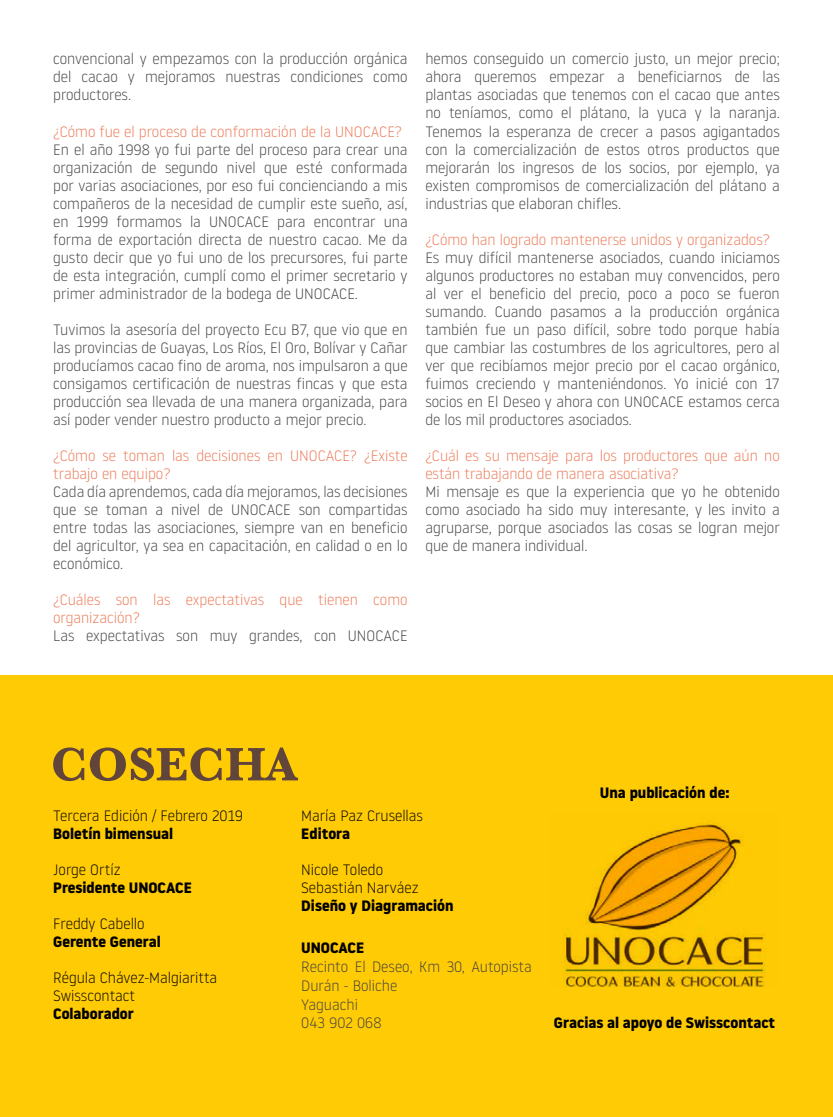
<style>
.page{position:relative;width:833px;height:1117px;background:#fff}
.page>*{position:absolute;margin:0;border:0;box-sizing:border-box;transform-origin:0 0}
.t1{font:300 15px/18px "Noway";color:#414042;text-align:justify}
.t2{font:300 15px/18px "Noway";color:#ed7754}
.t3{font:700 15px "Noway";color:#000}
.t4{font:300 15px/18px "Noway";color:#000}
</style>
<div class="page">
<div style="left:0;top:675px;width:833px;height:441px;background:#ffcb05"></div>
<svg style="left:53px;top:747px;width:31px;height:33px"></svg>
<svg style="left:90px;top:747px;width:208px;height:33px"></svg>
<img style="left:563px;top:823px;width:202px;height:163px">
<p class="t1" style="left:53px;top:49px;width:356px">convencional y empezamos con la producción orgánica del cacao y mejoramos nuestras condiciones como productores.</p>
<p class="t2" style="left:53px;top:121px;width:350px">¿Cómo fue el proceso de conformación de la UNOCACE?</p>
<p class="t1" style="left:53px;top:139px;width:356px">En el año 1998 yo fui parte del proceso para crear una organización de segundo nivel que esté conformada por varias asociaciones, por eso fui concienciando a mis compañeros de la necesidad de cumplir este sueño, así, en 1999 formamos la UNOCACE para encontrar una forma de exportación directa de nuestro cacao. Me da gusto decir que yo fui uno de los precursores, fui parte de esta integración, cumplí como el primer secretario y primer administrador de la bodega de UNOCACE.</p>
<p class="t1" style="left:53px;top:319px;width:356px">Tuvimos la asesoría del proyecto Ecu B7, que vio que en las provincias de Guayas, Los Ríos, El Oro, Bolívar y Cañar producíamos cacao fino de aroma, nos impulsaron a que consigamos certificación de nuestras fincas y que esta producción sea llevada de una manera organizada, para así poder vender nuestro producto a mejor precio.</p>
<p class="t2" style="left:53px;top:445px;width:356px">¿Cómo se toman las decisiones en UNOCACE? ¿Existe trabajo en equipo?</p>
<p class="t1" style="left:53px;top:481px;width:356px">Cada día aprendemos, cada día mejoramos, las decisiones que se toman a nivel de UNOCACE son compartidas entre todas las asociaciones, siempre van en beneficio del agricultor, ya sea en capacitación, en calidad o en lo económico.</p>
<p class="t2" style="left:53px;top:589px;width:356px">¿Cuáles son las expectativas que tienen como organización?</p>
<p class="t1" style="left:53px;top:625px;width:356px">Las expectativas son muy grandes, con UNOCACE</p>
<p class="t1" style="left:425px;top:49px;width:356px">hemos conseguido un comercio justo, un mejor precio; ahora queremos empezar a beneficiarnos de las plantas asociadas que tenemos con el cacao que antes no teníamos, como el plátano, la yuca y la naranja.<br>Tenemos la esperanza de crecer a pasos agigantados con la comercialización de estos otros productos que mejorarán los ingresos de los socios, por ejemplo, ya existen compromisos de comercialización del plátano a industrias que elaboran chifles.</p>
<p class="t2" style="left:425px;top:229px;width:346px">¿Cómo han logrado mantenerse unidos y organizados?</p>
<p class="t1" style="left:425px;top:247px;width:356px">Es muy difícil mantenerse asociados, cuando iniciamos algunos productores no estaban muy convencidos, pero al ver el beneficio del precio, poco a poco se fueron sumando. Cuando pasamos a la producción orgánica también fue un paso difícil, sobre todo porque había que cambiar las costumbres de los agricultores, pero al ver que recibíamos mejor precio por el cacao orgánico, fuimos creciendo y manteniéndonos. Yo inicié con 17 socios en El Deseo y ahora con UNOCACE estamos cerca de los mil productores asociados.</p>
<p class="t2" style="left:425px;top:445px;width:356px">¿Cuál es su mensaje para los productores que aún no están trabajando de manera asociativa?</p>
<p class="t1" style="left:425px;top:481px;width:356px">Mi mensaje es que la experiencia que yo he obtenido como asociado ha sido muy interesante, y les invito a agruparse, porque asociados las cosas se logran mejor que de manera individual.</p>
<p class="t3" style="left:600px;top:784px;width:131px">Una publicación de:</p>
<p class="t4" style="left:53px;top:805px;width:191px">Tercera Edición / Febrero 2019</p>
<p class="t3" style="left:53px;top:824px;width:121px">Boletín bimensual</p>
<p class="t4" style="left:53px;top:859px;width:69px">Jorge Ortíz</p>
<p class="t3" style="left:53px;top:878px;width:140px">Presidente UNOCACE</p>
<p class="t4" style="left:53px;top:913px;width:93px">Freddy Cabello</p>
<p class="t3" style="left:53px;top:932px;width:109px">Gerente General</p>
<p class="t4" style="left:53px;top:967px;width:166px">Régula Chávez-Malgiaritta<br>Swisscontact</p>
<p class="t3" style="left:53px;top:1004px;width:82px">Colaborador</p>
<p class="t4" style="left:301px;top:805px;width:123px">María Paz Crusellas</p>
<p class="t3" style="left:301px;top:824px;width:50px">Editora</p>
<p class="t4" style="left:301px;top:859px;width:119px">Nicole Toledo<br>Sebastián Narváez</p>
<p class="t3" style="left:301px;top:896px;width:154px">Diseño y Diagramación</p>
<p class="t3" style="left:301px;top:939px;width:65px">UNOCACE</p>
<p class="t1" style="left:301px;top:956px;width:232px;line-height:18.8px;text-align:left">Recinto El Deseo, Km 30, Autopista<br>Durán - Boliche<br>Yaguachi<br>043 902 068</p>
<p class="t3" style="left:554px;top:1014px;width:223px">Gracias al apoyo de Swisscontact</p>
</div>
